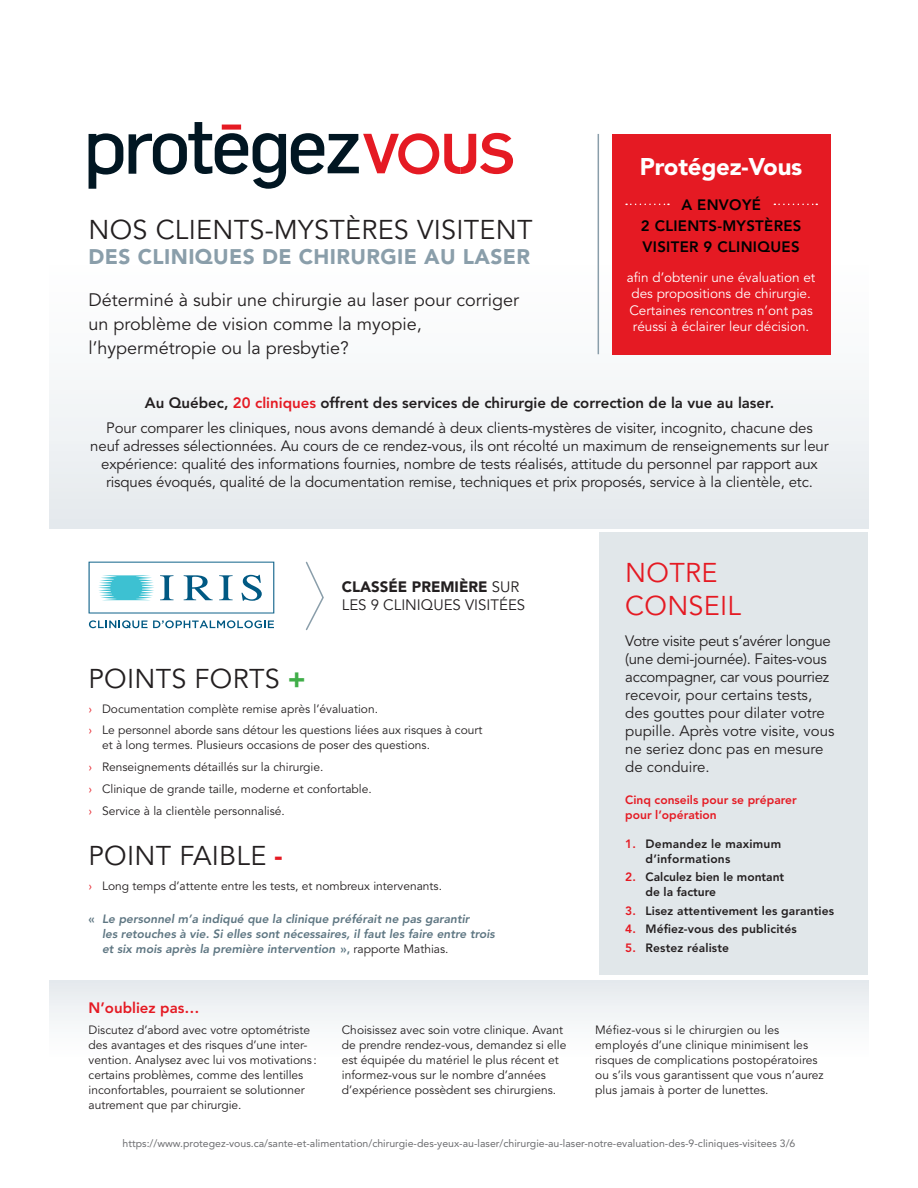
<style>
.page{position:relative;width:918px;height:1188px;background:#fff}
.page>*{position:absolute;margin:0;border:0;box-sizing:border-box;transform-origin:0 0}
.t1{font:27px "Avenir";letter-spacing:.01em;color:#231f20}
.t2{font:27px/32.4px "Avenir";letter-spacing:.01em;color:#e51a23}
.t3{font:900 24px "Avenir";letter-spacing:-.01em;color:#fff}
.t4{font:900 21px "Avenir";letter-spacing:.02em;color:#8a9eaa}
.t5{font:18px/24px "Avenir";color:#231f20}
.t6{font:15px/18px "Avenir";letter-spacing:-.01em;color:#231f20}
.t7{font:800 15px "Avenir";color:#231f20}
.t8{font:800 15px/21px "Avenir";letter-spacing:.02em;color:#010101;text-align:center}
.t9{font:800 15px "Avenir";color:#e51a23}
.t10{font:13.5px/16.5px "Avenir";color:#fff}
.t11{font:12px/15px "Avenir";color:#231f20}
.t12{font:italic 800 12px/15px "Avenir";color:#5e7682}
.t13{font:800 12px/15px "Avenir";letter-spacing:.01em;color:#231f20}
.t14{font:800 12px/15px "Avenir";color:#e51a23}
.t15{font:10.5px "Avenir";color:#6c6d70}
.s1{color:#e51a23}
.s2{font-weight:900}
.s3{font-weight:900;color:#40ae49}
.s4{font-weight:900;color:#e51a23}
.s5{font-style:normal}
.s6{font-weight:400;font-style:normal;color:#231f20}
</style>
<div class="page">
<div style="left:599px;top:532px;width:269px;height:443px;background:#e1e7ea"></div>
<div style="left:50px;top:0;width:818px;height:528px;background:linear-gradient(to bottom,#fff,#edeff2)"></div>
<div style="left:50px;top:980px;width:818px;height:154px;background:linear-gradient(to bottom,#ecf0f2,#fff)"></div>
<svg style="left:89px;top:133px;width:34px;height:56px"></svg>
<svg style="left:129px;top:122px;width:384px;height:67px"></svg>
<div style="left:612px;top:134px;width:219px;height:220px;background:#e51a23"></div>
<hr style="left:598px;top:134px;width:1px;height:220px;background:#8a9eaa">
<svg style="left:89px;top:562px;width:185px;height:51px"></svg>
<svg style="left:89px;top:620px;width:185px;height:8px"></svg>
<svg style="left:305px;top:561px;width:19px;height:70px"></svg>
<svg style="left:774px;top:204px;width:43px;height:1px"></svg>
<svg style="left:626px;top:204px;width:43px;height:1px"></svg>
<p class="t3" style="left:640px;top:152px;width:164px">Protégez-Vous</p>
<p class="t8" style="left:641px;top:194px;width:162px">A ENVOYÉ<br>2 CLIENTS-MYSTÈRES<br>VISITER 9 CLINIQUES</p>
<p class="t10" style="left:627px;top:269px;width:190px">afin d’obtenir une évaluation et des propositions de chirurgie.<br>Certaines rencontres n’ont pas réussi à éclairer leur décision.</p>
<p class="t1" style="left:89px;top:214px;width:446px">NOS CLIENTS-MYSTÈRES VISITENT</p>
<p class="t4" style="left:89px;top:244px;width:443px">DES CLINIQUES DE CHIRURGIE AU LASER</p>
<p class="t5" style="left:89px;top:288px;width:432px">Déterminé à subir une chirurgie au laser pour corriger un problème de vision comme la myopie, l’hypermétropie ou la presbytie?</p>
<p class="t7" style="left:145px;top:394px;width:631px">Au Québec, <span class="s1">20 cliniques</span> offrent des services de chirurgie de correction de la vue au laser.</p>
<p class="t6" style="left:90px;top:419px;width:740px;text-align:center">Pour comparer les cliniques, nous avons demandé à deux clients-mystères de visiter, incognito, chacune des neuf adresses sélectionnées. Au cours de ce rendez-vous, ils ont récolté un maximum de renseignements sur leur expérience: qualité des informations fournies, nombre de tests réalisés, attitude du personnel par rapport aux risques évoqués, qualité de la documentation remise, techniques et prix proposés, service à la clientèle, etc.</p>
<p class="t6" style="left:342px;top:578px;width:185px"><span class="s2">CLASSÉE PREMIÈRE</span> SUR<br>LES 9 CLINIQUES VISITÉES</p>
<p class="t1" style="left:89px;top:663px;width:219px">POINTS FORTS <span class="s3">+</span></p>
<p class="t11" style="left:89px;top:701px;width:291px"><span class="s1">›</span> Documentation complète remise après l’évaluation.</p>
<p class="t11" style="left:102px;top:723px;width:382px;text-indent:-14px"><span class="s1">›</span> Le personnel aborde sans détour les questions liées aux risques à court et à long termes. Plusieurs occasions de poser des questions.</p>
<p class="t11" style="left:89px;top:760px;width:236px"><span class="s1">›</span> Renseignements détaillés sur la chirurgie.</p>
<p class="t11" style="left:89px;top:781px;width:285px"><span class="s1">›</span> Clinique de grande taille, moderne et confortable.</p>
<p class="t11" style="left:89px;top:803px;width:198px"><span class="s1">›</span> Service à la clientèle personnalisé.</p>
<p class="t1" style="left:89px;top:840px;width:195px">POINT FAIBLE <span class="s4">-</span></p>
<p class="t11" style="left:89px;top:878px;width:355px"><span class="s1">›</span> Long temps d’attente entre les tests, et nombreux intervenants.</p>
<p class="t12" style="left:102px;top:911px;width:394px;text-indent:-14px"><span class="s5">«</span> Le personnel m’a indiqué que la clinique préférait ne pas garantir<br>les retouches à vie. Si elles sont nécessaires, il faut les faire entre trois et six mois après la première intervention <span class="s5">»,</span> <span class="s6">rapporte Mathias.</span></p>
<p class="t9" style="left:89px;top:999px;width:112px">N’oubliez pas…</p>
<p class="t2" style="left:625px;top:557px;width:117px">NOTRE<br>CONSEIL</p>
<p class="t6" style="left:625px;top:632px;width:211px">Votre visite peut s’avérer longue (une demi-journée). Faites-vous accompagner, car vous pourriez recevoir, pour certains tests, des gouttes pour dilater votre pupille. Après votre visite, vous ne seriez donc pas en mesure de conduire.</p>
<p class="t14" style="left:625px;top:792px;width:173px">Cinq conseils pour se préparer pour l’opération</p>
<p class="t13" style="left:646px;top:836px;width:137px;text-indent:-20px"><span class="s1">1.</span> Demandez le maximum d’informations</p>
<p class="t13" style="left:646px;top:869px;width:140px;text-indent:-20px"><span class="s1">2.</span> Calculez bien le montant de la facture</p>
<p class="t13" style="left:625px;top:903px;width:210px"><span class="s1">3.</span> Lisez attentivement les garanties</p>
<p class="t13" style="left:625px;top:921px;width:173px"><span class="s1">4.</span> Méfiez-vous des publicités</p>
<p class="t13" style="left:625px;top:940px;width:105px"><span class="s1">5.</span> Restez réaliste</p>
<p class="t11" style="left:89px;top:1023px;width:230px">Discutez d’abord avec votre optométriste des avantages et des risques d’une inter&shy;vention. Analysez avec lui vos motivations : certains problèmes, comme des lentilles inconfortables, pourraient se solutionner autrement que par chirurgie.</p>
<p class="t11" style="left:342px;top:1023px;width:226px">Choisissez avec soin votre clinique. Avant de prendre rendez-vous, demandez si elle est équipée du matériel le plus récent et informez-vous sur le nombre d’années d’expérience possèdent ses chirurgiens.</p>
<p class="t11" style="left:595px;top:1023px;width:230px">Méfiez-vous si le chirurgien ou les employés d’une clinique minimisent les risques de complications postopératoires ou s’ils vous garantissent que vous n’aurez plus jamais à porter de lunettes.</p>
<p class="t15" style="left:123px;top:1138px;width:674px">https://www.protegez-vous.ca/sante-et-alimentation/chirurgie-des-yeux-au-laser/chirurgie-au-laser-notre-evaluation-des-9-cliniques-visitees 3/6</p>
</div>
